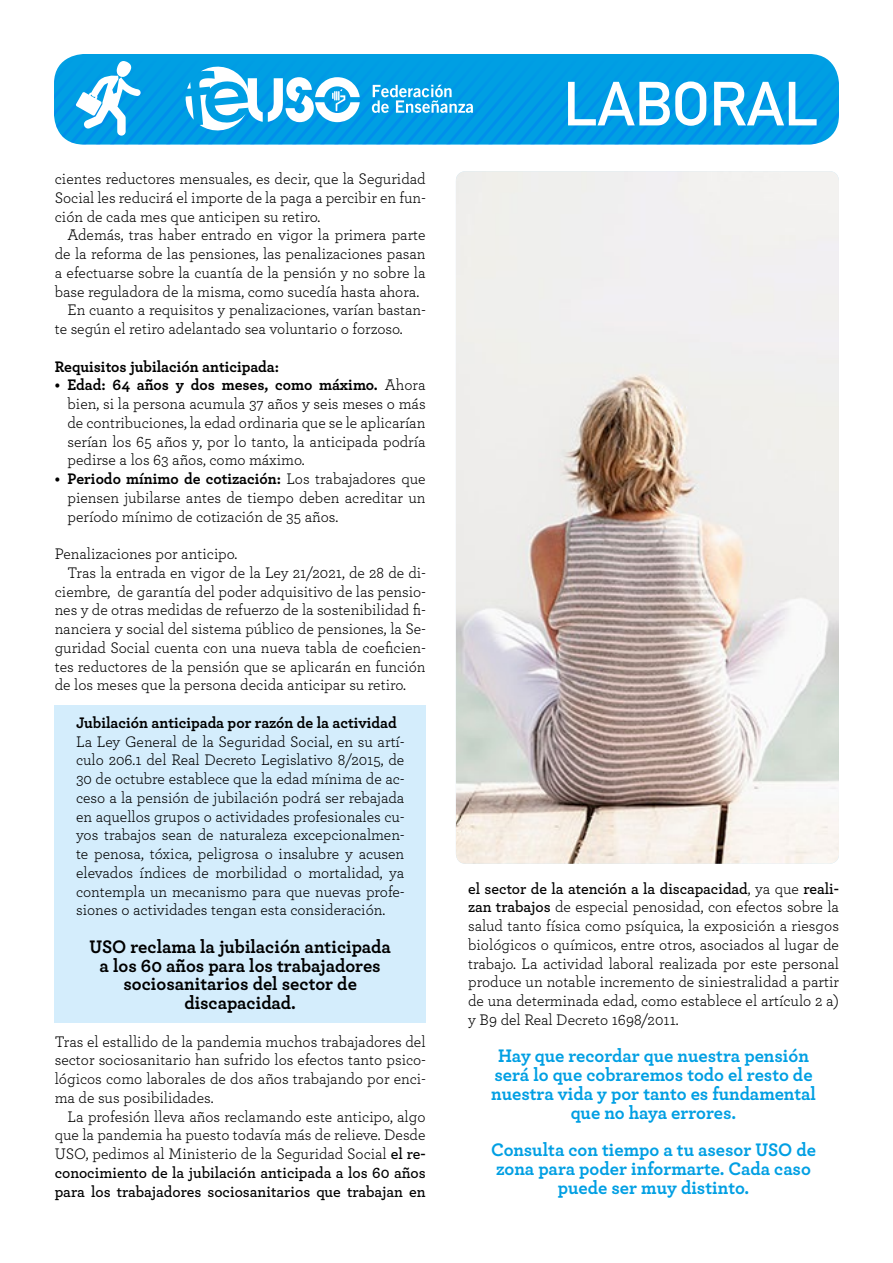
<style>
.page{position:relative;width:893px;height:1263px;background:#fff}
.page>*{position:absolute;margin:0;border:0;box-sizing:border-box;transform-origin:0 0}
.t1{font:700 61.2px "DIN Alternate";color:#fff}
.t2{font:700 19.05px/18.8px "Archer Pro";color:#009fe3;text-align:center}
.t3{font:700 19.05px/18.8px "Archer Pro";color:#000;text-align:center}
.t4{font:16.05px/18.8px "Archer Pro";color:#000;text-align:justify}
.t5{font:700 16.05px "Archer Pro";color:#000}
.s1{font-weight:700}
.s2{font-weight:600}
</style>
<div class="page">
<div style="left:54px;top:705px;width:372px;height:318px;background:#d4edfc"></div>
<svg style="left:54px;top:54px;width:785px;height:91px;background:#1ba6e7"></svg>
<img style="left:456px;top:171px;width:383px;height:693px">
<p class="t4" style="left:55px;top:169px;width:372px">cientes reductores mensuales, es decir, que la Seguridad Social les reducirá el importe de la paga a percibir en fun&shy;ción de cada mes que anticipen su retiro.</p>
<p class="t4" style="left:68px;top:225px;width:360px">Además, tras haber entrado en vigor la primera parte</p>
<p class="t4" style="left:55px;top:244px;width:372px">de la reforma de las pensiones, las penalizaciones pasan</p>
<p class="t4" style="left:55px;top:262px;width:372px">a efectuarse sobre la cuantía de la pensión y no sobre la</p>
<p class="t4" style="left:55px;top:281px;width:366px">base reguladora de la misma, como sucedía hasta ahora.</p>
<p class="t4" style="left:68px;top:300px;width:360px">En cuanto a requisitos y penalizaciones, varían bastan-</p>
<p class="t4" style="left:55px;top:319px;width:350px">te según el retiro adelantado sea voluntario o forzoso.</p>
<p class="t5" style="left:55px;top:353px;width:226px">Requisitos jubilación anticipada:</p>
<p class="t4" style="left:68px;top:375px;width:360px;text-indent:-13px"><span class="s1">• Edad: 64 años y dos meses, como máximo.</span> Ahora bien, si la persona acumula 37 años y seis meses o más de contribuciones, la edad ordinaria que se le aplicarían serían los 65 años y, por lo tanto, la anticipada podría pedirse a los 63 años, como máximo.</p>
<p class="t4" style="left:68px;top:468px;width:360px;text-indent:-13px"><span class="s1">• Periodo mínimo de cotización:</span> Los trabajadores que piensen jubilarse antes de tiempo deben acreditar un período mínimo de cotización de 35 años.</p>
<p class="t4" style="left:55px;top:543px;width:184px">Penalizaciones por anticipo.</p>
<p class="t4" style="left:68px;top:562px;width:360px">Tras la entrada en vigor de la Ley 21/2021, de 28 de di-</p>
<p class="t4" style="left:55px;top:581px;width:372px">ciembre, de garantía del poder adquisitivo de las pensio-</p>
<p class="t4" style="left:55px;top:600px;width:372px">nes y de otras medidas de refuerzo de la sostenibilidad fi-</p>
<p class="t4" style="left:55px;top:619px;width:372px">nanciera y social del sistema público de pensiones, la Se-</p>
<p class="t4" style="left:55px;top:637px;width:372px">guridad Social cuenta con una nueva tabla de coeficien-</p>
<p class="t4" style="left:55px;top:656px;width:372px">tes reductores de la pensión que se aplicarán en función</p>
<p class="t4" style="left:55px;top:675px;width:353px">de los meses que la persona decida anticipar su retiro.</p>
<p class="t5" style="left:76px;top:710px;width:322px">Jubilación anticipada por razón de la actividad</p>
<p class="t4" style="left:76px;top:731px;width:330px">La Ley General de la Seguridad Social, en su artí&shy;culo 206.1 del Real Decreto Legislativo 8/2015, de 30 de octubre establece que la edad mínima de ac&shy;ceso a la pensión de jubilación podrá ser rebajada en aquellos grupos o actividades profesionales cu&shy;yos trabajos sean de naturaleza excepcionalmen&shy;te penosa, tóxica, peligrosa o insalubre y acusen elevados índices de morbilidad o mortalidad, ya contempla un mecanismo para que nuevas profe&shy;siones o actividades tengan esta consideración.</p>
<p class="t3" style="left:90px;top:936px;width:303px">USO reclama la jubilación anticipada a los 60 años para los trabajadores sociosanitarios del sector de discapacidad.</p>
<p class="t4" style="left:55px;top:1031px;width:372px">Tras el estallido de la pandemia muchos trabajadores del sector sociosanitario han sufrido los efectos tanto psico&shy;lógicos como laborales de dos años trabajando por enci&shy;ma de sus posibilidades.</p>
<p class="t4" style="left:55px;top:1106px;width:372px;text-indent:13px">La profesión lleva años reclamando este anticipo, algo que la pandemia ha puesto todavía más de relieve. Desde USO, pedimos al Ministerio de la Seguridad Social <span class="s2">el re&shy;conocimiento de la jubilación anticipada a los 60 años para los trabajadores sociosanitarios que trabajan en</span></p>
<h1 class="t1" style="left:563px;top:57px;width:256px">LABORAL</h1>
<p class="t4" style="left:468px;top:878px;width:372px"><span class="s2">el sector de la atención a la discapacidad</span>, ya que <span class="s2">reali&shy;zan trabajos</span> de especial penosidad, con efectos sobre la salud tanto física como psíquica, la exposición a riesgos biológicos o químicos, entre otros, asociados al lugar de trabajo. La actividad laboral realizada por este personal produce un notable incremento de siniestralidad a partir de una determinada edad, como establece el artículo 2 a) y B9 del Real Decreto 1698/2011.</p>
<p class="t2" style="left:491px;top:1045px;width:326px">Hay que recordar que nuestra pensión será lo que cobraremos todo el resto de nuestra vida y por tanto es fundamental que no haya errores.</p>
<p class="t2" style="left:491px;top:1139px;width:327px">Consulta con tiempo a tu asesor USO de zona para poder informarte. Cada caso puede ser muy distinto.</p>
</div>
